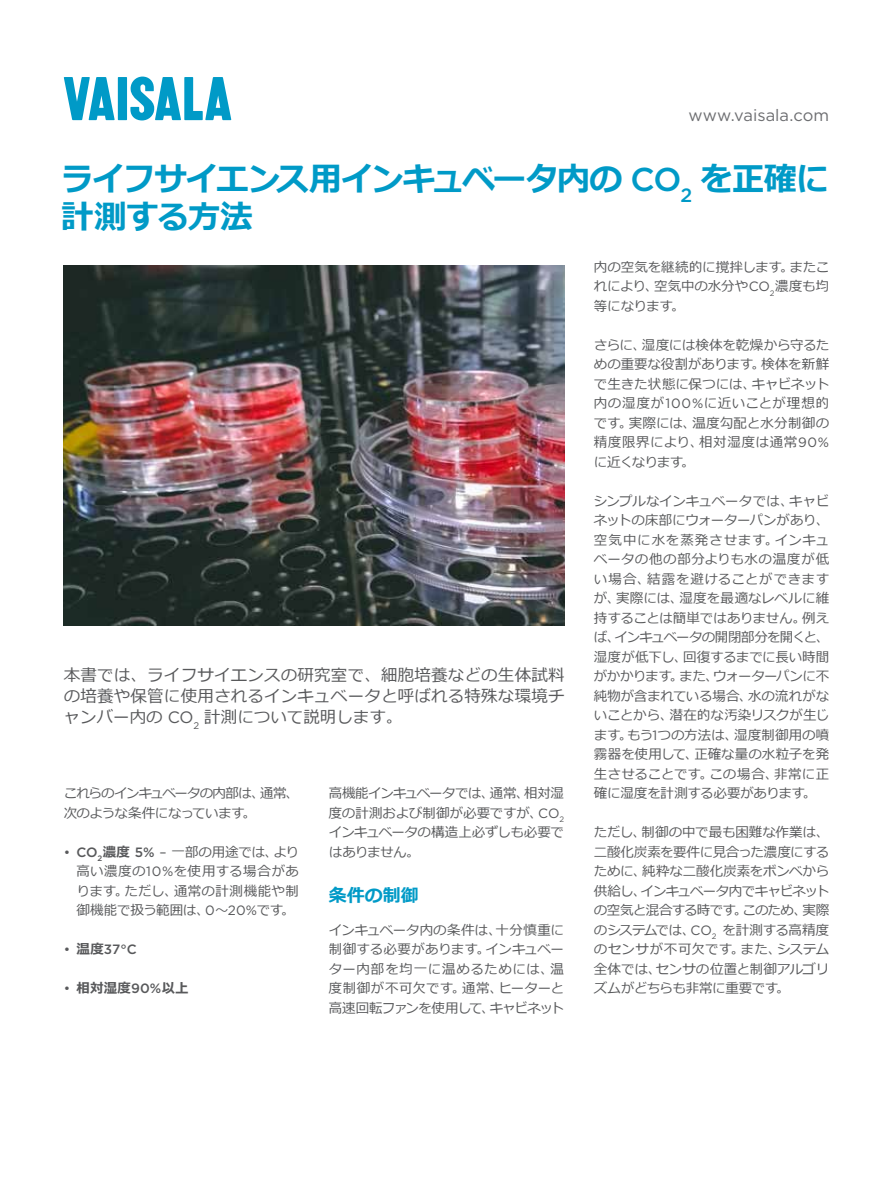
<style>
.page{position:relative;width:893px;height:1191px;background:#fff}
.page>*{position:absolute;margin:0;border:0;box-sizing:border-box;transform-origin:0 0}
.t1{font:700 33px/37.5px "Meiryo";letter-spacing:-.045em;color:#009ac7}
.t2{font:700 18px "Meiryo";letter-spacing:-.005em;color:#009ac7}
.t3{font:16.5px/21px "Meiryo";letter-spacing:.01em;color:#58595b;text-align:justify}
.t4{font:16.5px "Gotham";color:#6d6e71}
.t5{font:13.5px/19.5px "Meiryo";letter-spacing:-.01em;color:#58595b;text-align:justify}
.t6{font:13.5px/19.5px "Meiryo";letter-spacing:-.055em;color:#58595b}
.t7{font:700 13.5px "Meiryo";letter-spacing:.01em;color:#58595b}
.t8{font:500 13.5px "Gotham";color:#58595b}
.s1{font-family:"Gotham";font-weight:500}
.s2{font-family:"Gotham"}
.s3{font-weight:700}
.s4{font-weight:400}
.s5{font-family:"Meiryo";font-weight:700}
.s6{font-family:"Gotham";font-weight:400}
</style>
<div class="page">
<svg style="left:64px;top:77px;width:51px;height:43px"></svg>
<div style="left:118px;top:77px;width:9px;height:43px;background:#009ac7"></div>
<svg style="left:130px;top:77px;width:101px;height:43px"></svg>
<img style="left:64px;top:265px;width:500px;height:360px">
<p class="t4" style="left:688px;top:105px;width:142px">www.vaisala.com</p>
<h1 class="t1" style="left:61px;top:162px;width:770px">ライフサイエンス用インキュベータ内の <span class="s1">CO</span><sub>2</sub> を正確に計測する方法</h1>
<p class="t5" style="left:594px;top:258px;width:237px">内の空気を継続的に撹拌します。またこれにより、空気中の水分や<span class="s2">CO</span><sub>2</sub>濃度も均等になります。</p>
<p class="t5" style="left:594px;top:336px;width:237px">さらに、湿度には検体を乾燥から守るための重要な役割があります。検体を新鮮で生きた状態に保つには、キャビネット内の湿度が<span class="s2">100%</span>に近いことが理想的です。実際には、温度勾配と水分制御の精度限界により、相対湿度は通常<span class="s2">90%</span>に近くなります。</p>
<p class="t5" style="left:594px;top:492px;width:237px">シンプルなインキュベータでは、キャビネットの床部にウォーターパンがあり、空気中に水を蒸発させます。インキュベータの他の部分よりも水の温度が低い場合、結露を避けることができますが、実際には、湿度を最適なレベルに維持することは簡単ではありません。例えば、インキュベータの開閉部分を開くと、湿度が低下し、回復するまでに長い時間がかかります。また、ウォーターパンに不純物が含まれている場合、水の流れがないことから、潜在的な汚染リスクが生じます。もう<span class="s2">1</span>つの方法は、湿度制御用の噴霧器を使用して、正確な量の水粒子を発生させることです。この場合、非常に正確に湿度を計測する必要があります。</p>
<p class="t5" style="left:594px;top:823px;width:237px">ただし、制御の中で最も困難な作業は、二酸化炭素を要件に見合った濃度にするために、純粋な二酸化炭素をボンベから供給し、インキュベータ内でキャビネットの空気と混合する時です。このため、実際のシステムでは、<span class="s2">CO</span><sub>2</sub> を計測する高精度のセンサが不可欠です。また、システム全体では、センサの位置と制御アルゴリズムがどちらも非常に重要です。</p>
<p class="t3" style="left:64px;top:665px;width:502px">本書では、ライフサイエンスの研究室で、細胞培養などの生体試料の培養や保管に使用されるインキュベータと呼ばれる特殊な環境チャンバー内の <span class="s2">CO</span><sub>2</sub> 計測について説明します。</p>
<p class="t6" style="left:64px;top:784px;width:237px">これらのインキュベータの内部は、通常、次のような条件になっています。</p>
<p class="t5" style="left:77px;top:843px;width:224px;text-indent:-13px"><span class="s2">•</span> <span class="s1">CO</span><sub>2</sub><span class="s3">濃度</span> <span class="s1">5%</span> <span class="s2">–</span> 一部の用途では、より高い濃度の<span class="s2">10%</span>を使用する場合があります。ただし、通常の計測機能や制御機能で扱う範囲は、<span class="s2">0</span>～<span class="s2">20%</span>です。</p>
<p class="t8" style="left:64px;top:940px;width:75px"><span class="s4">•</span> <span class="s5">温度</span>37°C</p>
<p class="t7" style="left:64px;top:979px;width:126px"><span class="s6">•</span> 相対湿度<span class="s1">90%</span>以上</p>
<p class="t5" style="left:329px;top:784px;width:237px">高機能インキュベータでは、通常、相対湿度の計測および制御が必要ですが、<span class="s2">CO</span><sub>2</sub>インキュベータの構造上必ずしも必要ではありません。</p>
<h2 class="t2" style="left:329px;top:882px;width:91px">条件の制御</h2>
<p class="t5" style="left:329px;top:921px;width:237px">インキュベータ内の条件は、十分慎重に制御する必要があります。インキュベーター内部を均一に温めるためには、温度制御が不可欠です。通常、ヒーターと高速回転ファンを使用して、キャビネット</p>
</div>
